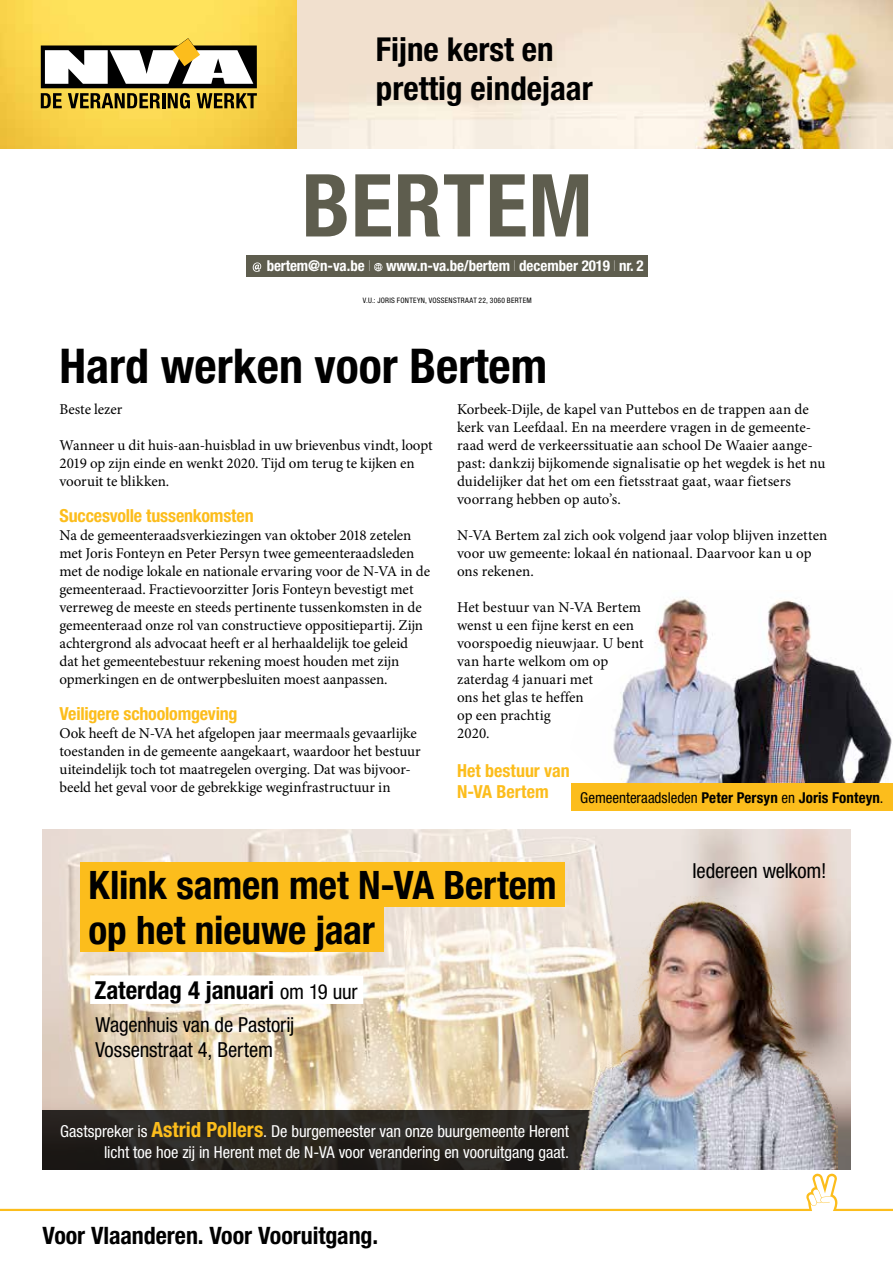
<style>
.page{position:relative;width:893px;height:1263px;background:#fff}
.page>*{position:absolute;margin:0;border:0;box-sizing:border-box;transform-origin:0 0}
.t1{font:700 condensed 87px "Helvetica Neue LT Std";letter-spacing:.01em;color:#5e5d4e}
.t2{font:700 condensed 48px "Helvetica Neue LT Std";color:#000}
.t3{font:700 condensed 39.3px "Helvetica Neue LT Std";letter-spacing:-.005em;color:#000}
.t4{font:700 condensed 33px/39px "Helvetica Neue LT Std";color:#000}
.t5{font:700 condensed 24.9px "Helvetica Neue LT Std";letter-spacing:-.005em;color:#000}
.t6{font:700 condensed 24px "Helvetica Neue LT Std";letter-spacing:-.005em;color:#000}
.t7{font:condensed 20.7px/24.9px "Helvetica Neue LT Std";letter-spacing:-.01em;color:#000}
.t8{font:700 condensed 18px/21px "Helvetica Neue LT Std";letter-spacing:-.01em;color:#fcbd1c}
.t9{font:condensed 16.5px/21px "Helvetica Neue LT Std";letter-spacing:-.005em;color:#fff;text-align:right}
.t10{font:15px/18px "Minion Pro";color:#000}
.t11{font:700 condensed 15px "Helvetica Neue LT Std";letter-spacing:-.01em;color:#fff}
.t12{font:700 condensed 15px "Helvetica Neue LT Std";letter-spacing:.01em;color:#000}
.t13{font:condensed 7.5px "Helvetica Neue LT Std";letter-spacing:.035em;color:#000}
.s1{font-weight:200}
.s2{font-weight:400}
.s3{font-weight:400;font-size:20.7px}
.s4{font-weight:700;font-size:21px;color:#fcbd1c}
</style>
<div class="page">
<div style="left:246px;top:255px;width:402px;height:21px;background:#5e5d4e"></div>
<svg style="left:253px;top:262px;width:8px;height:10px"></svg>
<svg style="left:374px;top:263px;width:8px;height:8px"></svg>
<img style="left:0;top:0;width:298px;height:149px">
<svg style="left:41px;top:38px;width:216px;height:71px"></svg>
<svg style="left:298px;top:0;width:595px;height:149px;background:#e6d7be"></svg>
<img style="left:571px;top:598px;width:321px;height:212px">
<img style="left:43px;top:829px;width:807px;height:340px">
<svg style="left:43px;top:1110px;width:566px;height:60px;background:#282520"></svg>
<div style="left:90px;top:975px;width:273px;height:29px;background:#fff"></div>
<img style="left:574px;top:897px;width:264px;height:272px">
<div style="left:80px;top:907px;width:303px;height:45px;background:#fcbd1c"></div>
<div style="left:80px;top:862px;width:485px;height:45px;background:#fcbd1c"></div>
<div style="left:572px;top:783px;width:321px;height:28px;background:#fcbd1c"></div>
<svg style="left:0;top:1173px;width:893px;height:38px"></svg>
<h3 class="t4" style="left:376px;top:30px;width:218px">Fijne kerst en prettig eindejaar</h3>
<h1 class="t1" style="left:302px;top:153px;width:292px">BERTEM</h1>
<p class="t11" style="left:267px;top:257px;width:379px">bertem@n-va.be <span class="s1">I</span> www.n-va.be/bertem <span class="s1">I</span> december 2019 <span class="s1">I</span> nr. 2</p>
<p class="t13" style="left:363px;top:296px;width:170px">V.U.: JORIS FONTEYN, VOSSENSTRAAT 22, 3060 BERTEM</p>
<h2 class="t2" style="left:60px;top:337px;width:489px">Hard werken voor Bertem</h2>
<p class="t10" style="left:60px;top:400px;width:64px">Beste lezer</p>
<p class="t10" style="left:60px;top:436px;width:375px">Wanneer u dit huis-aan-huisblad in uw brievenbus vindt, loopt<br>2019 op zijn einde en wenkt 2020. Tijd om terug te kijken en vooruit te blikken.</p>
<p class="t8" style="left:60px;top:505px;width:196px">Succesvolle tussenkomsten</p>
<p class="t10" style="left:60px;top:526px;width:372px">Na de gemeenteraadsverkiezingen van oktober 2018 zetelen met Joris Fonteyn en Peter Persyn twee gemeenteraadsleden met de nodige lokale en nationale ervaring voor de N-VA in de gemeenteraad. Fractievoorzitter Joris Fonteyn bevestigt met verreweg de meeste en steeds pertinente tussenkomsten in de gemeenteraad onze rol van constructieve oppositiepartij. Zijn achtergrond als advocaat heeft er al herhaaldelijk toe geleid dat het gemeentebestuur rekening moest houden met zijn opmerkingen en de ontwerpbesluiten moest aanpassen.</p>
<p class="t8" style="left:60px;top:703px;width:179px">Veiligere schoolomgeving</p>
<p class="t10" style="left:60px;top:724px;width:363px">Ook heeft de N-VA het afgelopen jaar meermaals gevaarlijke toestanden in de gemeente aangekaart, waardoor het bestuur uiteindelijk toch tot maatregelen overging. Dat was bijvoor&shy;beeld het geval voor de gebrekkige weginfrastructuur in</p>
<p class="t10" style="left:457px;top:400px;width:370px">Korbeek-Dijle, de kapel van Puttebos en de trappen aan de kerk van Leefdaal. En na meerdere vragen in de gemeente&shy;raad werd de verkeerssituatie aan school De Waaier aange&shy;past: dankzij bijkomende signalisatie op het wegdek is het nu duidelijker dat het om een fietsstraat gaat, waar fietsers voorrang hebben op auto’s.</p>
<p class="t10" style="left:457px;top:526px;width:372px">N-VA Bertem zal zich ook volgend jaar volop blijven inzetten voor uw gemeente: lokaal én nationaal. Daarvoor kan u op ons rekenen.</p>
<p class="t10" style="left:457px;top:598px;width:188px">Het bestuur van N-VA Bertem wenst u een fijne kerst en een voorspoedig nieuwjaar. U bent van harte welkom om op zaterdag 4 januari met<br>ons het glas te heffen<br>op een prachtig<br>2020.</p>
<p class="t8" style="left:457px;top:760px;width:114px">Het bestuur van<br>N-VA Bertem</p>
<p class="t12" style="left:580px;top:788px;width:305px"><span class="s2">Gemeenteraadsleden</span> Peter Persyn <span class="s2">en</span> Joris Fonteyn<span class="s2">.</span></p>
<h3 class="t3" style="left:89px;top:861px;width:470px">Klink samen met N-VA Bertem</h3>
<h3 class="t3" style="left:89px;top:906px;width:288px">op het nieuwe jaar</h3>
<h3 class="t5" style="left:94px;top:975px;width:265px">Zaterdag 4 januari <span class="s3">om 19 uur</span></h3>
<h3 class="t7" style="left:95px;top:1012px;width:201px">Wagenhuis van de Pastorij<br>Vossenstraat 4, Bertem</h3>
<p class="t9" style="left:60px;top:1120px;width:510px">Gastspreker is <span class="s4">Astrid Pollers</span>. De burgemeester van onze buurgemeente Herent licht toe hoe zij in Herent met de N-VA voor verandering en vooruitgang gaat.</p>
<h3 class="t6" style="left:43px;top:1221px;width:337px">Voor Vlaanderen. Voor Vooruitgang.</h3>
<h3 class="t7" style="left:692px;top:858px;width:135px">Iedereen welkom!</h3>
</div>
